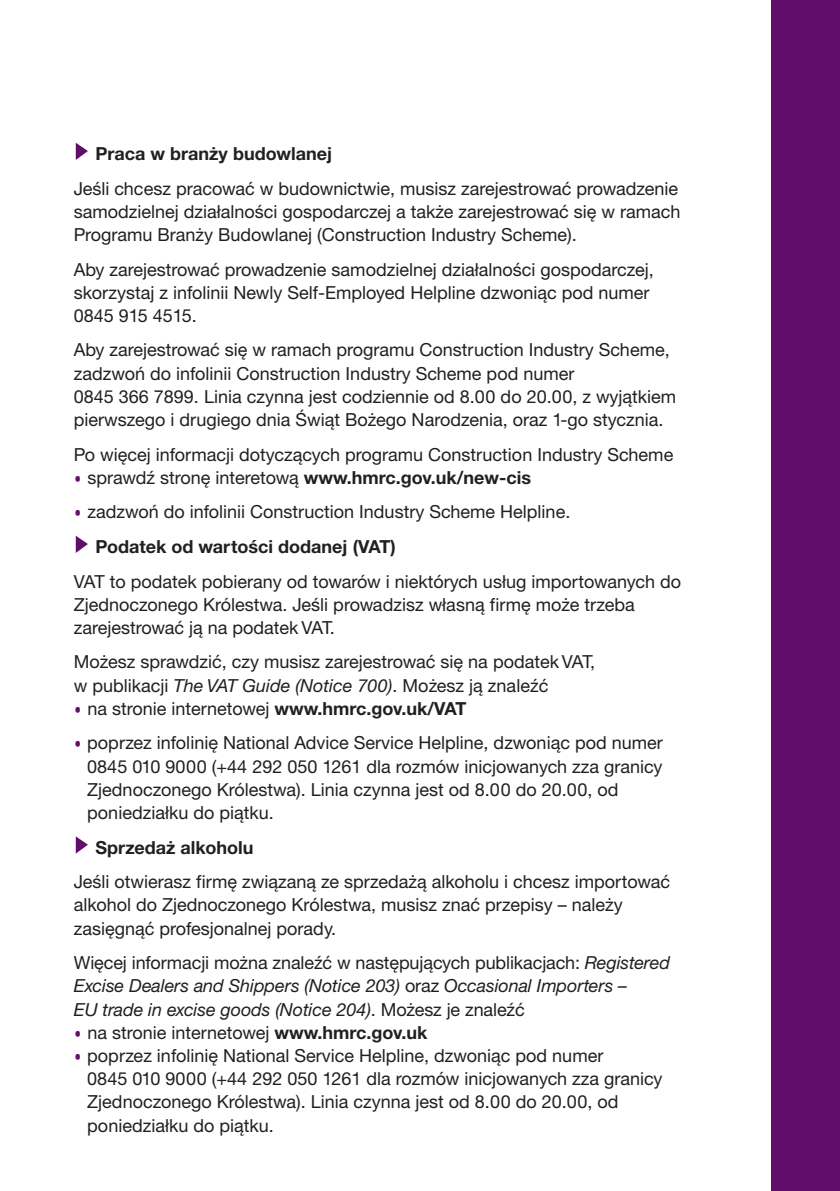
<style>
.page{position:relative;width:840px;height:1191px;background:#fff}
.page>*{position:absolute;margin:0;border:0;box-sizing:border-box;transform-origin:0 0}
.t1{font:18px/23.2px "Helvetica Neue CE";color:#231f20}
.t2{font:italic 18px/23.2px "Helvetica Neue CE";letter-spacing:-.005em;color:#231f20}
.t3{font:700 18px "Helvetica Neue CE";color:#231f20}
.s1{font-family:"IR Modena";color:#600e69}
.s2{font-weight:700}
.s3{font-style:italic}
.s4{font-style:normal}
</style>
<div class="page">
<div style="left:771px;top:0;width:68px;height:1191px;background:#600e69"></div>
<svg style="left:76px;top:836px;width:12px;height:17px"></svg>
<svg style="left:76px;top:536px;width:12px;height:17px"></svg>
<svg style="left:76px;top:143px;width:12px;height:17px"></svg>
<p class="t3" style="left:95px;top:147px;width:238px">Praca w branży budowlanej</p>
<p class="t1" style="left:74px;top:178px;width:607px;text-align:justify">Jeśli chcesz pracować w budownictwie, musisz zarejestrować prowadzenie samodzielnej działalności gospodarczej a także zarejestrować się w ramach Programu Branży Budowlanej (Construction Industry Scheme).</p>
<p class="t1" style="left:74px;top:259px;width:581px">Aby zarejestrować prowadzenie samodzielnej działalności gospodarczej, skorzystaj z infolinii Newly Self-Employed Helpline dzwoniąc pod numer<br>0845 915 4515.</p>
<p class="t1" style="left:74px;top:340px;width:603px">Aby zarejestrować się w ramach programu Construction Industry Scheme, zadzwoń do infolinii Construction Industry Scheme pod numer<br>0845 366 7899. Linia czynna jest codziennie od 8.00 do 20.00, z wyjątkiem pierwszego i drugiego dnia Świąt Bożego Narodzenia, oraz 1-go stycznia.</p>
<p class="t1" style="left:74px;top:444px;width:600px">Po więcej informacji dotyczących programu Construction Industry Scheme</p>
<p class="t1" style="left:74px;top:467px;width:458px"><span class="s1">•</span> sprawdź stronę interetową <span class="s2">www.hmrc.gov.uk/new-cis</span></p>
<p class="t1" style="left:95px;top:496px;width:476px;line-height:34.6px;text-indent:-22px"><span class="s1">•</span> zadzwoń do infolinii Construction Industry Scheme Helpline.<br><span class="s2">Podatek od wartości dodanej (VAT)</span></p>
<p class="t1" style="left:74px;top:571px;width:608px">VAT to podatek pobierany od towarów i niektórych usług importowanych do<br>Zjednoczonego Królestwa. Jeśli prowadzisz własną firmę może trzeba zarejestrować ją na podatekVAT.</p>
<p class="t1" style="left:74px;top:652px;width:522px">Możesz sprawdzić, czy musisz zarejestrować się na podatekVAT, w publikacji <span class="s3">The VAT Guide (Notice 700)</span>. Możesz ją znaleźć</p>
<p class="t1" style="left:74px;top:698px;width:394px"><span class="s1">•</span> na stronie internetowej <span class="s2">www.hmrc.gov.uk/VAT</span></p>
<p class="t1" style="left:87px;top:733px;width:576px;text-indent:-14px"><span class="s1">•</span> poprzez infolinię National Advice Service Helpline, dzwoniąc pod numer 0845 010 9000 (+44 292 050 1261 dla rozmów inicjowanych zza granicy Zjednoczonego Królestwa). Linia czynna jest od 8.00 do 20.00, od poniedziałku do piątku.</p>
<p class="t3" style="left:95px;top:840px;width:159px">Sprzedaż alkoholu</p>
<p class="t1" style="left:74px;top:872px;width:597px">Jeśli otwierasz firmę związaną ze sprzedażą alkoholu i chcesz importować alkohol do Zjednoczonego Królestwa, musisz znać przepisy – należy zasięgnąć profesjonalnej porady.</p>
<p class="t2" style="left:74px;top:953px;width:597px"><span class="s4">Więcej informacji można znaleźć w następujących publikacjach:</span> Registered<br>Excise Dealers and Shippers (Notice 203) <span class="s4">oraz</span> Occasional Importers –<br>EU trade in excise goods (Notice 204)<span class="s4">. Możesz je znaleźć</span></p>
<p class="t1" style="left:74px;top:1022px;width:355px"><span class="s1">•</span> na stronie internetowej <span class="s2">www.hmrc.gov.uk</span></p>
<p class="t1" style="left:87px;top:1045px;width:576px;text-indent:-14px"><span class="s1">•</span> poprzez infolinię National Service Helpline, dzwoniąc pod numer<br>0845 010 9000 (+44 292 050 1261 dla rozmów inicjowanych zza granicy Zjednoczonego Królestwa). Linia czynna jest od 8.00 do 20.00, od poniedziałku do piątku.</p>
</div>
